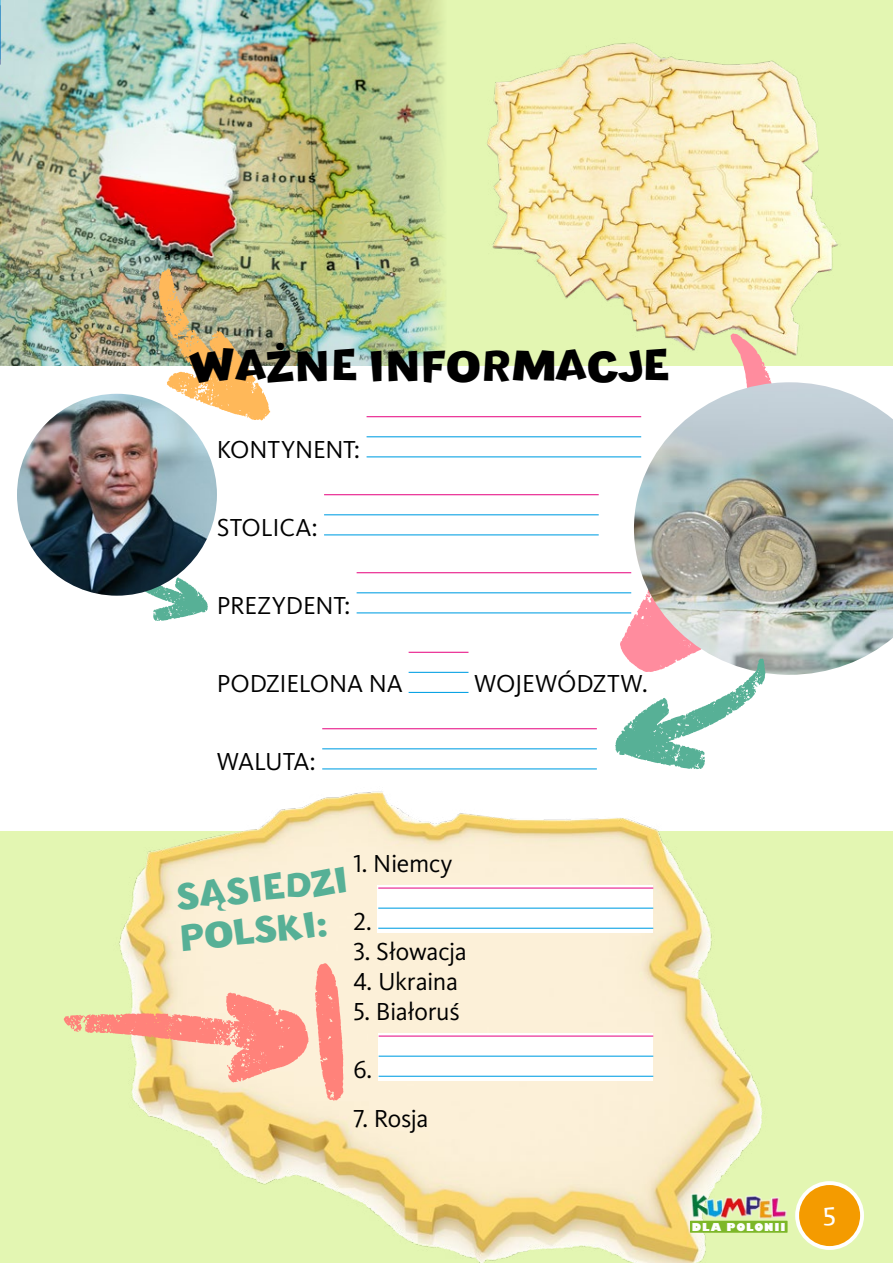
<style>
.page{position:relative;width:893px;height:1263px;background:#fff}
.page>*{position:absolute;margin:0;border:0;box-sizing:border-box;transform-origin:0 0}
.t1{font:45.45px "Bob Eddie Bounce";color:#000}
.t2{font:37.95px/41.2px "Bob Eddie Bounce";color:#57b096}
.t3{font:27px "whizbangpow";color:#fff}
.t4{font:25.5px "Kievit Pro";letter-spacing:-.01em;color:#000}
.t5{font:800 10.65px "Gill Sans";letter-spacing:.08em;color:#fff}
</style>
<div class="page">
<img style="left:0;top:0;width:396px;height:365px">
<svg style="left:396px;top:0;width:497px;height:365px;background:#d7eaaa"></svg>
<img style="left:473px;top:37px;width:376px;height:328px">
<svg style="left:153px;top:596px;width:55px;height:25px"></svg>
<svg style="left:620px;top:333px;width:156px;height:325px"></svg>
<div style="left:0;top:832px;width:893px;height:431px;background:#e3f6b2"></div>
<img style="left:84px;top:769px;width:708px;height:494px">
<svg style="left:0;top:0;width:1px;height:65px"></svg>
<div style="left:377px;top:885px;width:275px;height:48px;background:#fff"></div>
<hr style="left:378px;top:928px;width:275px;height:1px;background:#009fe3">
<hr style="left:378px;top:907px;width:275px;height:2px;background:#009fe3">
<hr style="left:378px;top:888px;width:275px;height:1px;background:#e6007d">
<div style="left:378px;top:1033px;width:274px;height:48px;background:#fff"></div>
<hr style="left:379px;top:1076px;width:274px;height:1px;background:#009fe3">
<hr style="left:379px;top:1056px;width:274px;height:1px;background:#009fe3">
<hr style="left:379px;top:1036px;width:274px;height:1px;background:#e6007d">
<div style="left:366px;top:413px;width:274px;height:48px;background:#fff"></div>
<hr style="left:367px;top:456px;width:274px;height:1px;background:#009fe3">
<hr style="left:367px;top:436px;width:274px;height:1px;background:#009fe3">
<hr style="left:367px;top:416px;width:274px;height:1px;background:#e6007d">
<hr style="left:324px;top:534px;width:275px;height:1px;background:#009fe3">
<hr style="left:324px;top:514px;width:275px;height:1px;background:#009fe3">
<hr style="left:324px;top:494px;width:275px;height:1px;background:#e6007d">
<div style="left:356px;top:569px;width:274px;height:48px;background:#fff"></div>
<hr style="left:357px;top:612px;width:274px;height:1px;background:#009fe3">
<hr style="left:357px;top:592px;width:274px;height:1px;background:#009fe3">
<hr style="left:357px;top:572px;width:274px;height:1px;background:#e6007d">
<hr style="left:409px;top:692px;width:59px;height:1px;background:#009fe3">
<hr style="left:409px;top:672px;width:59px;height:1px;background:#009fe3">
<hr style="left:409px;top:652px;width:59px;height:1px;background:#e6007d">
<div style="left:321px;top:725px;width:275px;height:48px;background:#fff"></div>
<hr style="left:322px;top:768px;width:275px;height:1px;background:#009fe3">
<hr style="left:322px;top:748px;width:275px;height:1px;background:#009fe3">
<hr style="left:322px;top:728px;width:275px;height:1px;background:#e6007d">
<svg style="left:64px;top:992px;width:244px;height:90px"></svg>
<svg style="left:315px;top:963px;width:28px;height:138px;background:#fea295"></svg>
<img style="left:17px;top:394px;width:200px;height:202px">
<img style="left:634px;top:382px;width:259px;height:293px">
<svg style="left:615px;top:658px;width:150px;height:111px"></svg>
<img style="left:159px;top:268px;width:111px;height:152px">
<div style="left:797px;top:1183px;width:65px;height:65px;background:#f49b00;border-radius:50%"></div>
<div style="left:795px;top:1181px;width:69px;height:69px;border:4px solid #fff;border-radius:50%"></div>
<img style="left:686px;top:1192px;width:102px;height:29px">
<div style="left:690px;top:1221px;width:98px;height:12px;background:#7db729"></div>
<h1 class="t1" style="left:190px;top:339px;width:482px">WAŻNE INFORMACJE</h1>
<p class="t4" style="left:217px;top:434px;width:145px">KONTYNENT:</p>
<p class="t4" style="left:217px;top:512px;width:102px">STOLICA:</p>
<p class="t4" style="left:217px;top:590px;width:135px">PREZYDENT:</p>
<p class="t4" style="left:217px;top:668px;width:187px">PODZIELONA NA</p>
<p class="t4" style="left:474px;top:668px;width:175px">WOJEWÓDZTW.</p>
<p class="t4" style="left:217px;top:746px;width:100px">WALUTA:</p>
<p class="t4" style="left:353px;top:848px;width:101px">1. Niemcy</p>
<p class="t4" style="left:353px;top:906px;width:20px">2.</p>
<p class="t4" style="left:353px;top:936px;width:115px">3. Słowacja</p>
<p class="t4" style="left:353px;top:966px;width:106px">4. Ukraina</p>
<p class="t4" style="left:353px;top:996px;width:108px">5. Białoruś</p>
<h2 class="t2" style="left:173px;top:877px;width:174px;rotate:-6deg">SĄSIEDZI<br>POLSKI:</h2>
<p class="t4" style="left:353px;top:1054px;width:20px">6.</p>
<p class="t4" style="left:353px;top:1103px;width:76px">7. Rosja</p>
<p class="t5" style="left:692px;top:1218px;width:95px">DLA POLONII</p>
<p class="t3" style="left:824px;top:1200px;width:13px">5</p>
</div>
